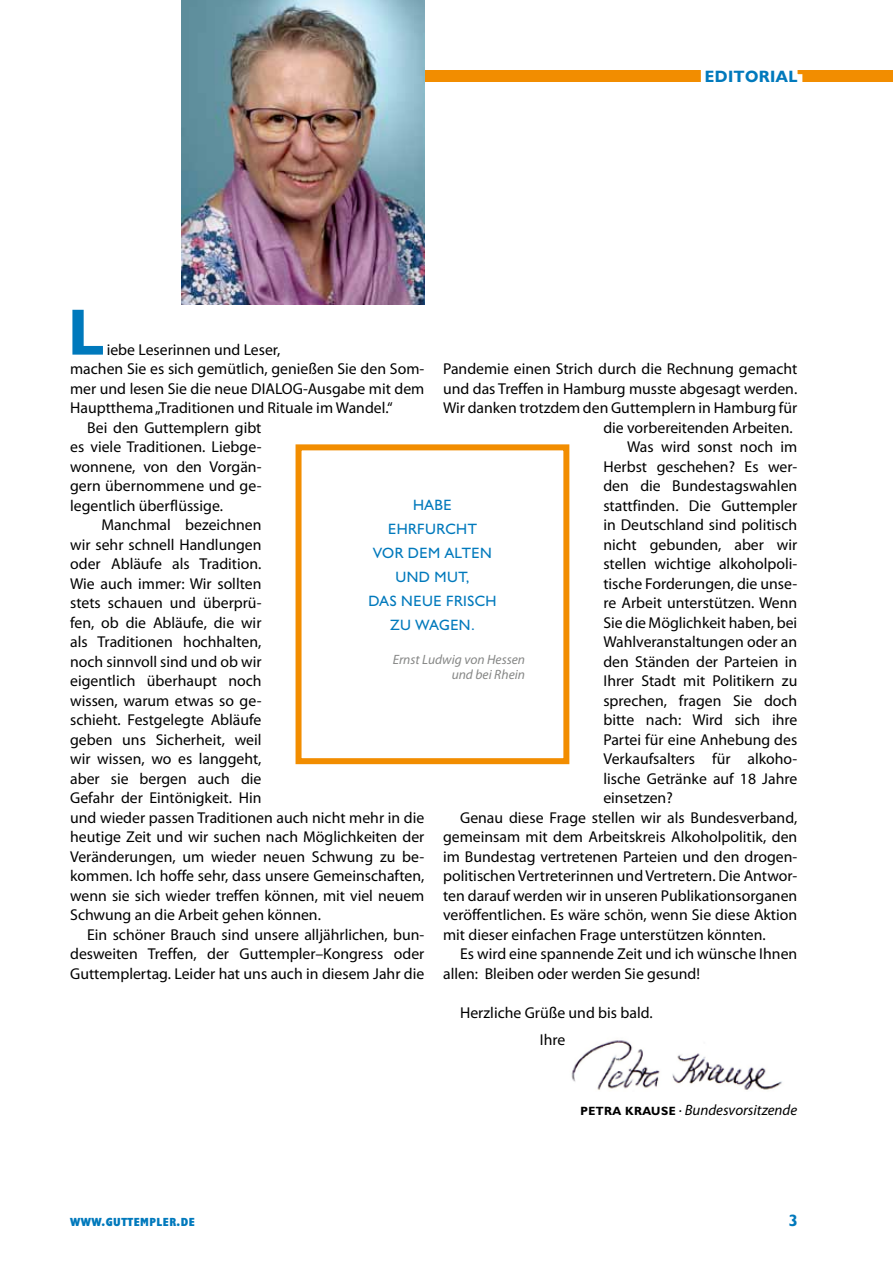
<style>
.page{position:relative;width:893px;height:1263px;background:#fff}
.page>*{position:absolute;margin:0;border:0;box-sizing:border-box;transform-origin:0 0}
.t1{font:700 65.7px "Humanist 521 BT";color:#0079bc}
.t2{font:700 16.5px "Humanist 521 BT";letter-spacing:.03em;color:#0079bc}
.t3{font:15.75px/27px "Myriad Pro";color:#000;text-align:center}
.t4{font:15px/24px "Humanist 521 BT";letter-spacing:.03em;color:#0079bc;text-align:center}
.t5{font:italic 15px "Myriad Pro";color:#000}
.t6{font:italic 13.5px/15px "Myriad Pro";color:#868786;text-align:right}
.t7{font:700 condensed 11.85px "Humanist 521 BT Xtra";letter-spacing:.04em;color:#0079bc}
.s1{font-family:"Humanist 521 BT";font-weight:700;font-style:normal;font-size:12px}
</style>
<div class="page">
<div style="left:405px;top:70px;width:488px;height:12px;background:#f28d00"></div>
<svg style="left:700px;top:70px;width:103px;height:12px"></svg>
<img style="left:181px;top:0;width:243px;height:304px">
<img style="left:571px;top:1040px;width:211px;height:50px">
<div style="left:296px;top:444px;width:273px;height:320px;border:6px solid #f28d00"></div>
<p class="t2" style="left:705px;top:66px;width:94px">ED ITORIAL</p>
<h1 class="t1" style="left:68px;top:291px;width:32px">L</h1>
<p class="t3" style="left:107px;top:336px;width:175px">iebe Leserinnen und Leser,</p>
<p class="t3" style="left:70px;top:355px;width:356px">machen Sie es sich gemütlich, genießen Sie den Som-</p>
<p class="t3" style="left:70px;top:375px;width:356px">mer und lesen Sie die neue DIALOG-Ausgabe mit dem</p>
<p class="t3" style="left:70px;top:394px;width:324px">Hauptthema „Traditionen und Rituale im Wandel.“</p>
<p class="t3" style="left:87px;top:414px;width:176px">Bei den Guttemplern gibt</p>
<p class="t3" style="left:70px;top:433px;width:193px">es viele Traditionen. Liebge-</p>
<p class="t3" style="left:70px;top:453px;width:193px">wonnene, von den Vorgän-</p>
<p class="t3" style="left:70px;top:472px;width:193px">gern übernommene und ge-</p>
<p class="t3" style="left:70px;top:492px;width:154px">legentlich überflüssige.</p>
<p class="t3" style="left:102px;top:511px;width:161px">Manchmal bezeichnen</p>
<p class="t3" style="left:70px;top:531px;width:193px">wir sehr schnell Handlungen</p>
<p class="t3" style="left:70px;top:550px;width:193px">oder Abläufe als Tradition.</p>
<p class="t3" style="left:70px;top:570px;width:193px">Wie auch immer: Wir sollten</p>
<p class="t3" style="left:70px;top:589px;width:193px">stets schauen und überprü-</p>
<p class="t3" style="left:70px;top:609px;width:193px">fen, ob die Abläufe, die wir</p>
<p class="t3" style="left:70px;top:628px;width:193px">als Traditionen hochhalten,</p>
<p class="t3" style="left:70px;top:648px;width:193px">noch sinnvoll sind und ob wir</p>
<p class="t3" style="left:70px;top:667px;width:193px">eigentlich überhaupt noch</p>
<p class="t3" style="left:70px;top:687px;width:193px">wissen, warum etwas so ge-</p>
<p class="t3" style="left:70px;top:706px;width:193px">schieht. Festgelegte Abläufe</p>
<p class="t3" style="left:70px;top:726px;width:193px">geben uns Sicherheit, weil</p>
<p class="t3" style="left:70px;top:745px;width:193px">wir wissen, wo es langgeht,</p>
<p class="t3" style="left:70px;top:765px;width:193px">aber sie bergen auch die</p>
<p class="t3" style="left:70px;top:784px;width:193px">Gefahr der Eintönigkeit. Hin</p>
<p class="t3" style="left:70px;top:804px;width:356px">und wieder passen Traditionen auch nicht mehr in die</p>
<p class="t3" style="left:70px;top:823px;width:356px">heutige Zeit und wir suchen nach Möglichkeiten der</p>
<p class="t3" style="left:70px;top:843px;width:356px">Veränderungen, um wieder neuen Schwung zu be-</p>
<p class="t3" style="left:70px;top:862px;width:356px">kommen. Ich hoffe sehr, dass unsere Gemeinschaften,</p>
<p class="t3" style="left:70px;top:882px;width:356px">wenn sie sich wieder treffen können, mit viel neuem</p>
<p class="t3" style="left:70px;top:901px;width:252px">Schwung an die Arbeit gehen können.</p>
<p class="t3" style="left:87px;top:921px;width:339px">Ein schöner Brauch sind unsere alljährlichen, bun-</p>
<p class="t3" style="left:70px;top:940px;width:356px">desweiten Treffen, der Guttempler–Kongress oder</p>
<p class="t3" style="left:70px;top:960px;width:356px">Guttemplertag. Leider hat uns auch in diesem Jahr die</p>
<p class="t3" style="left:443px;top:355px;width:356px">Pandemie einen Strich durch die Rechnung gemacht</p>
<p class="t3" style="left:443px;top:375px;width:356px">und das Treffen in Hamburg musste abgesagt werden.</p>
<p class="t3" style="left:443px;top:394px;width:356px">Wir danken trotzdem den Guttemplern in Hamburg für</p>
<p class="t3" style="left:603px;top:414px;width:191px">die vorbereitenden Arbeiten.</p>
<p class="t3" style="left:627px;top:433px;width:172px">Was wird sonst noch im</p>
<p class="t3" style="left:603px;top:453px;width:195px">Herbst geschehen? Es wer-</p>
<p class="t3" style="left:603px;top:472px;width:195px">den die Bundestagswahlen</p>
<p class="t3" style="left:603px;top:492px;width:195px">stattfinden. Die Guttempler</p>
<p class="t3" style="left:603px;top:511px;width:195px">in Deutschland sind politisch</p>
<p class="t3" style="left:603px;top:531px;width:195px">nicht gebunden, aber wir</p>
<p class="t3" style="left:603px;top:550px;width:195px">stellen wichtige alkoholpoli-</p>
<p class="t3" style="left:603px;top:570px;width:195px">tische Forderungen, die unse-</p>
<p class="t3" style="left:603px;top:589px;width:195px">re Arbeit unterstützen. Wenn</p>
<p class="t3" style="left:603px;top:609px;width:195px">Sie die Möglichkeit haben, bei</p>
<p class="t3" style="left:603px;top:628px;width:195px">Wahlveranstaltungen oder an</p>
<p class="t3" style="left:603px;top:648px;width:195px">den Ständen der Parteien in</p>
<p class="t3" style="left:603px;top:667px;width:195px">Ihrer Stadt mit Politikern zu</p>
<p class="t3" style="left:603px;top:687px;width:195px">sprechen, fragen Sie doch</p>
<p class="t3" style="left:603px;top:706px;width:195px">bitte nach: Wird sich ihre</p>
<p class="t3" style="left:603px;top:726px;width:195px">Partei für eine Anhebung des</p>
<p class="t3" style="left:603px;top:745px;width:195px">Verkaufsalters für alkoho-</p>
<p class="t3" style="left:603px;top:765px;width:195px">lische Getränke auf 18 Jahre</p>
<p class="t3" style="left:603px;top:784px;width:71px">einsetzen?</p>
<p class="t3" style="left:460px;top:804px;width:339px">Genau diese Frage stellen wir als Bundesverband,</p>
<p class="t3" style="left:443px;top:823px;width:356px">gemeinsam mit dem Arbeitskreis Alkoholpolitik, den</p>
<p class="t3" style="left:443px;top:843px;width:356px">im Bundestag vertretenen Parteien und den drogen-</p>
<p class="t3" style="left:443px;top:862px;width:356px">politischen Vertreterinnen und Vertretern. Die Antwor-</p>
<p class="t3" style="left:443px;top:882px;width:356px">ten darauf werden wir in unseren Publikationsorganen</p>
<p class="t3" style="left:443px;top:901px;width:356px">veröffentlichen. Es wäre schön, wenn Sie diese Aktion</p>
<p class="t3" style="left:443px;top:921px;width:324px">mit dieser einfachen Frage unterstützen könnten.</p>
<p class="t3" style="left:460px;top:940px;width:339px">Es wird eine spannende Zeit und ich wünsche Ihnen</p>
<p class="t3" style="left:443px;top:960px;width:258px">allen: Bleiben oder werden Sie gesund!</p>
<p class="t3" style="left:460px;top:999px;width:194px">Herzliche Grüße und bis bald.<br>Ihre</p>
<p class="t4" style="left:368px;top:492px;width:126px">HABE<br>EH RFURCHT<br>VOR DEM ALTEN<br>UND MUT,<br>DAS NEUE FRISCH<br>ZU WAGEN.</p>
<p class="t6" style="left:393px;top:652px;width:134px">Ernst Ludwig von Hessen und bei Rhein</p>
<p class="t5" style="left:580px;top:1101px;width:218px"><span class="s1">PETRA KRAUS E</span> · Bundesvorsitzende</p>
<p class="t7" style="left:70px;top:1215px;width:126px">WWW.GUTTEMPLER.DE</p>
<p class="t2" style="left:789px;top:1210px;width:10px">3</p>
</div>
